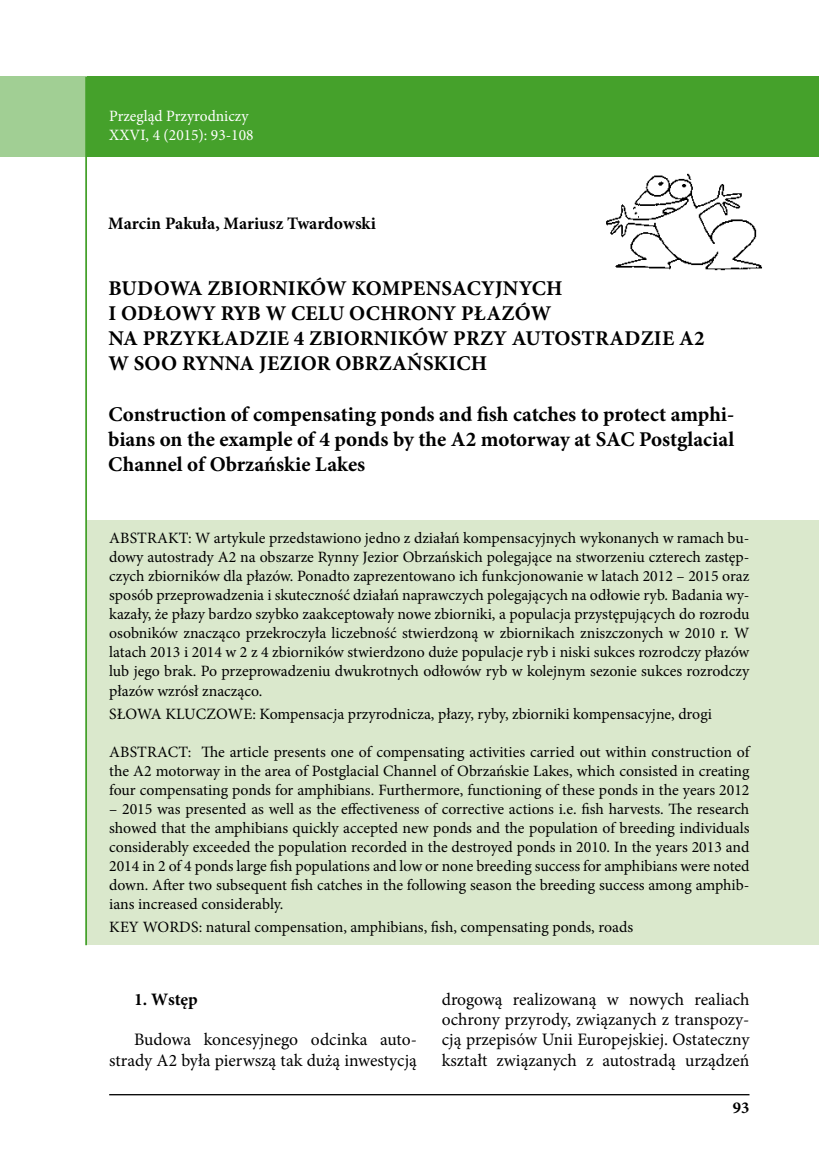
<style>
.page{position:relative;width:819px;height:1166px;background:#fff}
.page>*{position:absolute;margin:0;border:0;box-sizing:border-box;transform-origin:0 0}
.t1{font:700 21px/25.2px "Minion Pro";letter-spacing:.01em;color:#000}
.t2{font:17.5px/20.1px "Minion Pro";color:#000;text-align:right}
.t3{font:700 17.5px "Minion Pro";letter-spacing:-.01em;color:#000}
.t4{font:700 16.62px "Minion Pro";color:#000}
.t5{font:15.75px/19.1px "Minion Pro";letter-spacing:-.005em;color:#000;text-align:justify}
.t6{font:15.75px/18.9px "Minion Pro";color:#fff}
</style>
<div class="page">
<hr style="left:109px;top:1094px;width:640px;height:1px;background:#000">
<div style="left:0;top:77px;width:819px;height:80px;background:#45a12b"></div>
<div style="left:0;top:0;width:87px;height:1166px;background:#fff"></div>
<div style="left:86px;top:520px;width:733px;height:425px;background:#dae8cc"></div>
<hr style="left:85px;top:77px;width:2px;height:868px;background:#45a12b">
<img style="left:606px;top:173px;width:156px;height:97px">
<p class="t6" style="left:109px;top:106px;width:146px">Przegląd Przyrodniczy<br>XXVI, 4 (2015): 93-108</p>
<p class="t3" style="left:108px;top:211px;width:269px">Marcin Pakuła, Mariusz Twardowski</p>
<h1 class="t1" style="left:108px;top:275px;width:597px">Budowa zbiorników kompensacyjnych<br>i odłowy ryb w celu ochrony płazów<br>na przykładzie 4 zbiorników przy autostradzie A2 w SOO</h1>
<h1 class="t1" style="left:182px;top:350px;width:307px">Rynna Jezior Obrzańskich</h1>
<h1 class="t1" style="left:108px;top:401px;width:627px">Construction of compensating ponds and fish catches to protect amphi&shy;bians on the example of 4 ponds by the A2 motorway at SAC</h1>
<h1 class="t1" style="left:639px;top:426px;width:96px">Postglacial</h1>
<h1 class="t1" style="left:108px;top:451px;width:258px">Channel of Obrzańskie Lakes</h1>
<p class="t5" style="left:109px;top:529px;width:642px;text-indent:70px">t: W artykule przedstawiono jedno z działań kompensacyjnych wykonanych w ramach bu&shy;dowy autostrady A2 na obszarze Rynny Jezior Obrzańskich polegające na stworzeniu czterech zastęp&shy;czych zbiorników dla płazów. Ponadto zaprezentowano ich funkcjonowanie w latach 2012 – 2015 oraz sposób przeprowadzenia i skuteczność działań naprawczych polegających na odłowie ryb. Badania wy&shy;kazały, że płazy bardzo szybko zaakceptowały nowe zbiorniki, a populacja przystępujących do rozrodu osobników znacząco przekroczyła liczebność stwierdzoną w zbiornikach zniszczonych w 2010 r. W latach 2013 i 2014 w 2 z 4 zbiorników stwierdzono duże populacje ryb i niski sukces rozrodczy płazów lub jego brak. Po przeprowadzeniu dwukrotnych odłowów ryb w kolejnym sezonie sukces rozrodczy płazów wzrósł znacząco.</p>
<p class="t5" style="left:109px;top:705px;width:30px">Słowa</p>
<p class="t5" style="left:165px;top:705px;width:44px">kluczow</p>
<p class="t5" style="left:243px;top:705px;width:470px">e: Kompensacja przyrodnicza, płazy, ryby, zbiorniki kompensacyjne, drogi</p>
<p class="t5" style="left:109px;top:743px;width:49px">Abstrac</p>
<p class="t5" style="left:109px;top:529px;width:50px">Abstrak</p>
<p class="t5" style="left:109px;top:743px;width:641px;text-indent:69px">t: The article presents one of compensating activities carried out within construction of the A2 motorway in the area of Postglacial Channel of Obrzańskie Lakes, which consisted in creating four compensating ponds for amphibians. Furthermore, functioning of these ponds in the years 2012</p>
<p class="t5" style="left:109px;top:799px;width:641px">– 2015 was presented as well as the effectiveness of corrective actions i.e. fish harvests. The research showed that the amphibians quickly accepted new ponds and the population of breeding individuals considerably exceeded the population recorded in the destroyed ponds in 2010. In the years 2013 and 2014 in 2 of 4 ponds large fish populations and low or none breeding success for amphibians were noted down. After two subsequent fish catches in the following season the breeding success among amphib&shy;ians increased considerably.</p>
<p class="t5" style="left:109px;top:918px;width:47px">Key wor</p>
<p class="t5" style="left:179px;top:918px;width:455px">ds: natural compensation, amphibians, fish, compensating ponds, roads</p>
<p class="t3" style="left:134px;top:987px;width:65px">1. Wstęp</p>
<p class="t2" style="left:109px;top:1030px;width:309px">Budowa koncesyjnego odcinka auto&shy;strady A2 była pierwszą tak dużą inwestycją</p>
<p class="t2" style="left:441px;top:989px;width:309px;text-align:justify">drogową realizowaną w nowych realiach ochrony przyrody, związanych z transpozy&shy;cją przepisów Unii Europejskiej. Ostateczny kształt związanych z autostradą urządzeń</p>
<p class="t4" style="left:732px;top:1096px;width:18px">93</p>
</div>
